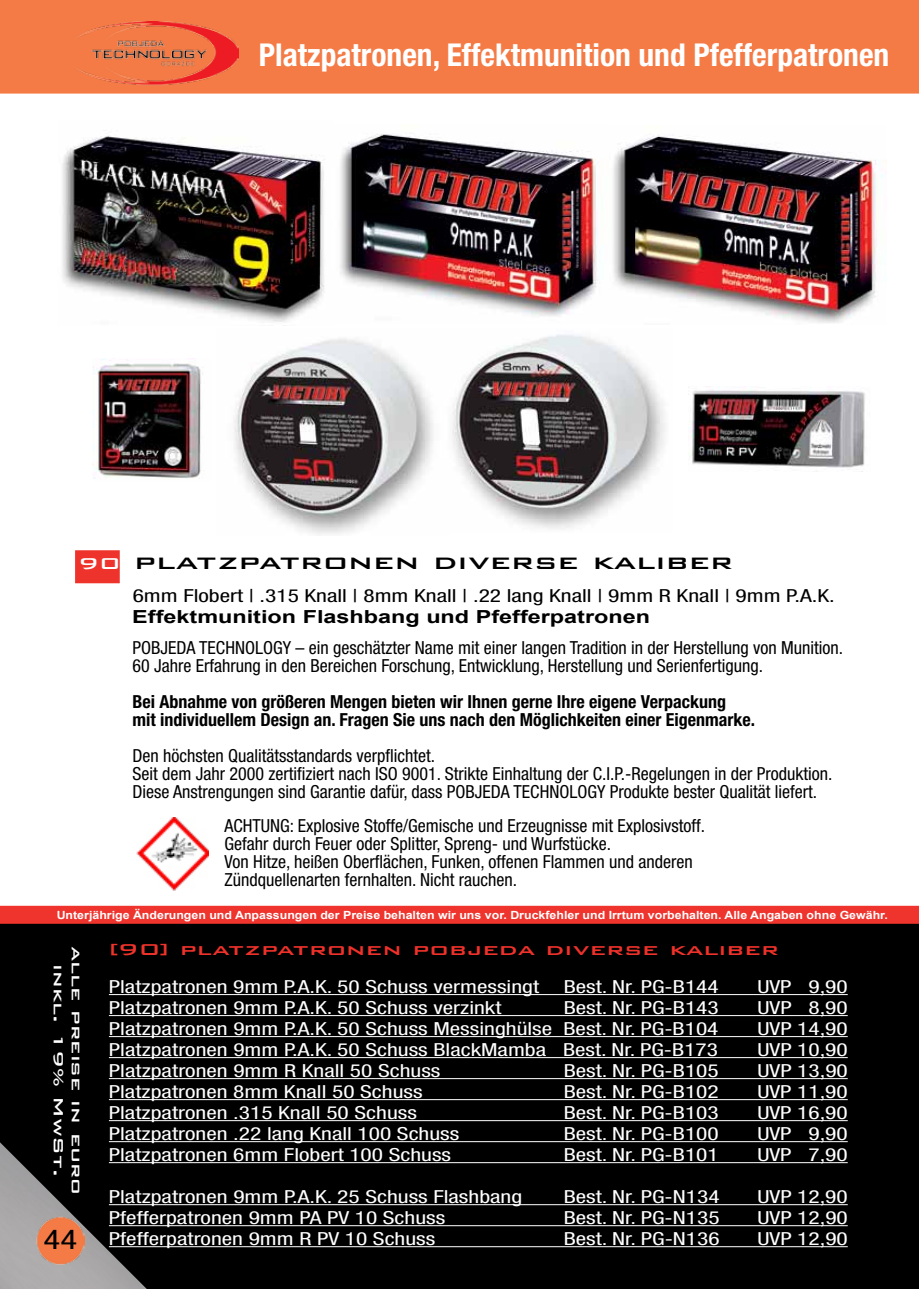
<style>
.page{position:relative;width:919px;height:1289px;background:#fff}
.page>*{position:absolute;margin:0;border:0;box-sizing:border-box;transform-origin:0 0}
.t1{font:700 condensed 31.5px "Helvetica Neue";color:#fff}
.t2{font:500 27px "Bank Gothic BT";color:#000;scale:1.3 1}
.t3{font:500 21px "Bank Gothic BT";color:#ee312a;scale:1.3 1}
.t4{font:condensed 18px "Helvetica Neue";color:#fff;scale:1.3 1}
.t5{font:condensed 18px/18px "Helvetica Neue";color:#000}
.t6{font:700 condensed 18px/18px "Helvetica Neue";color:#000}
.t7{font:condensed 18px "Helvetica Neue";color:#000;scale:1.3 1}
.t8{font:700 18px "Arial";color:#000;scale:1.3 1}
.t9{font:500 18px/18px "Bank Gothic BT";color:#fff;text-align:center;scale:1.3 1}
.t10{font:700 11.25px "Arial";color:#fff;scale:1.1 1}
.s1{font-size:21px;color:#fff}
.s2{color:#ee332b}
.s3{font-size:27px;color:#000}
</style>
<div class="page">
<div style="left:0;top:923px;width:918px;height:365px;background:#000"></div>
<hr style="left:109px;top:994px;width:738px;height:1px;background:#fff">
<hr style="left:109px;top:1015px;width:738px;height:1px;background:#fff">
<hr style="left:109px;top:1036px;width:738px;height:1px;background:#fff">
<hr style="left:109px;top:1057px;width:738px;height:1px;background:#fff">
<hr style="left:109px;top:1078px;width:738px;height:1px;background:#fff">
<hr style="left:109px;top:1099px;width:738px;height:1px;background:#fff">
<hr style="left:109px;top:1120px;width:738px;height:1px;background:#fff">
<hr style="left:109px;top:1141px;width:738px;height:1px;background:#fff">
<hr style="left:109px;top:1162px;width:738px;height:1px;background:#fff">
<hr style="left:109px;top:1204px;width:738px;height:1px;background:#fff">
<hr style="left:109px;top:1225px;width:738px;height:1px;background:#fff">
<hr style="left:109px;top:1246px;width:738px;height:1px;background:#fff">
<img style="left:0;top:1142px;width:147px;height:146px">
<img style="left:36px;top:1216px;width:49px;height:48px">
<div style="left:75px;top:550px;width:45px;height:33px;background:#ee332c"></div>
<div style="left:0;top:0;width:918px;height:94px;background:#f47b45"></div>
<img style="left:77px;top:22px;width:161px;height:64px">
<img style="left:62px;top:135px;width:263px;height:187px">
<img style="left:613px;top:135px;width:272px;height:188px">
<img style="left:340px;top:134px;width:258px;height:182px">
<img style="left:234px;top:338px;width:199px;height:197px">
<img style="left:452px;top:334px;width:213px;height:195px">
<img style="left:688px;top:386px;width:177px;height:82px">
<img style="left:92px;top:358px;width:109px;height:121px">
<div style="left:0;top:905px;width:918px;height:18px;background:#ee342d"></div>
<img style="left:136px;top:817px;width:73px;height:73px">
<h1 class="t1" style="left:259px;top:36px;width:632px">Platzpatronen, Effektmunition und Pfefferpatronen</h1>
<h2 class="t2" style="left:78px;top:547px;width:505px"><span class="s1">90</span> platzpatronen diverse kaliber</h2>
<p class="t7" style="left:133px;top:585px;width:541px">6mm Flobert | .315 Knall | 8mm Knall | .22 lang Knall | 9mm R Knall | 9mm P.A.K.</p>
<p class="t8" style="left:132px;top:605px;width:400px">Effektmunition Flashbang und Pfefferpatronen</p>
<p class="t5" style="left:133px;top:638px;width:712px">POBJEDA TECHNOLOGY – ein geschätzter Name mit einer langen Tradition in der Herstellung von Munition.<br>60 Jahre Erfahrung in den Bereichen Forschung, Entwicklung, Herstellung und Serienfertigung.</p>
<p class="t6" style="left:133px;top:692px;width:624px">Bei Abnahme von größeren Mengen bieten wir Ihnen gerne Ihre eigene Verpackung<br>mit individuellem Design an. Fragen Sie uns nach den Möglichkeiten einer Eigenmarke.</p>
<p class="t5" style="left:133px;top:746px;width:701px">Den höchsten Qualitätsstandards verpflichtet.<br>Seit dem Jahr 2000 zertifiziert nach ISO 9001. Strikte Einhaltung der C.I.P.-Regelungen in der Produktion.<br>Diese Anstrengungen sind Garantie dafür, dass POBJEDA TECHNOLOGY Produkte bester Qualität liefert.</p>
<p class="t5" style="left:224px;top:816px;width:482px">ACHTUNG: Explosive Stoffe/Gemische und Erzeugnisse mit Explosivstoff.<br>Gefahr durch Feuer oder Splitter, Spreng- und Wurfstücke.<br>Von Hitze, heißen Oberflächen, Funken, offenen Flammen und anderen Zündquellenarten fernhalten. Nicht rauchen.</p>
<p class="t10" style="left:57px;top:907px;width:757px">Unterjährige Änderungen und Anpassungen der Preise behalten wir uns vor. Druckfehler und Irrtum vorbehalten. Alle Angaben ohne Gewähr.</p>
<p class="t3" style="left:109px;top:938px;width:517px"><span class="s2">[90]</span> platzpatronen pobjeda diverse kaliber</p>
<p class="t4" style="left:109px;top:976px;width:332px">Platzpatronen 9mm P.A.K. 50 Schuss vermessingt</p>
<p class="t4" style="left:563px;top:976px;width:121px">Best. Nr. PG-B144</p>
<p class="t4" style="left:757px;top:976px;width:71px">UVP 9,90</p>
<p class="t4" style="left:109px;top:997px;width:303px">Platzpatronen 9mm P.A.K. 50 Schuss verzinkt</p>
<p class="t4" style="left:563px;top:997px;width:121px">Best. Nr. PG-B143</p>
<p class="t4" style="left:757px;top:997px;width:71px">UVP 8,90</p>
<p class="t4" style="left:109px;top:1018px;width:470px">Platzpatronen 9mm P.A.K. 50 Schuss Messinghülse Best. Nr. PG-B104</p>
<p class="t4" style="left:757px;top:1018px;width:71px">UVP 14,90</p>
<p class="t4" style="left:109px;top:1039px;width:470px">Platzpatronen 9mm P.A.K. 50 Schuss BlackMamba Best. Nr. PG-B173</p>
<p class="t4" style="left:757px;top:1039px;width:71px">UVP 10,90</p>
<p class="t4" style="left:109px;top:1060px;width:256px">Platzpatronen 9mm R Knall 50 Schuss</p>
<p class="t4" style="left:563px;top:1060px;width:121px">Best. Nr. PG-B105</p>
<p class="t4" style="left:757px;top:1060px;width:71px">UVP 13,90</p>
<p class="t4" style="left:109px;top:1081px;width:243px">Platzpatronen 8mm Knall 50 Schuss</p>
<p class="t4" style="left:563px;top:1081px;width:121px">Best. Nr. PG-B102</p>
<p class="t4" style="left:757px;top:1081px;width:71px">UVP 11,90</p>
<p class="t4" style="left:109px;top:1102px;width:238px">Platzpatronen .315 Knall 50 Schuss</p>
<p class="t4" style="left:563px;top:1102px;width:121px">Best. Nr. PG-B103</p>
<p class="t4" style="left:757px;top:1102px;width:71px">UVP 16,90</p>
<p class="t4" style="left:109px;top:1123px;width:271px">Platzpatronen .22 lang Knall 100 Schuss</p>
<p class="t4" style="left:563px;top:1123px;width:121px">Best. Nr. PG-B100</p>
<p class="t4" style="left:757px;top:1123px;width:71px">UVP 9,90</p>
<p class="t4" style="left:109px;top:1144px;width:265px">Platzpatronen 6mm Flobert 100 Schuss</p>
<p class="t4" style="left:563px;top:1144px;width:121px">Best. Nr. PG-B101</p>
<p class="t4" style="left:757px;top:1144px;width:71px">UVP 7,90</p>
<p class="t4" style="left:109px;top:1185px;width:319px">Platzpatronen 9mm P.A.K. 25 Schuss Flashbang</p>
<p class="t4" style="left:563px;top:1185px;width:121px">Best. Nr. PG-N134</p>
<p class="t4" style="left:757px;top:1185px;width:71px">UVP 12,90</p>
<p class="t4" style="left:109px;top:1207px;width:260px">Pfefferpatronen 9mm PA PV 10 Schuss</p>
<p class="t4" style="left:563px;top:1207px;width:121px">Best. Nr. PG-N135</p>
<p class="t4" style="left:757px;top:1207px;width:71px">UVP 12,90</p>
<p class="t4" style="left:44px;top:1228px;width:303px"><span class="s3">44</span> Pfefferpatronen 9mm R PV 10 Schuss</p>
<p class="t4" style="left:563px;top:1228px;width:121px">Best. Nr. PG-N136</p>
<p class="t4" style="left:757px;top:1228px;width:71px">UVP 12,90</p>
<p class="t9" style="left:86px;top:946px;width:193px;rotate:90deg">alle preise in euro inkl. 19% MwSt.</p>
</div>
